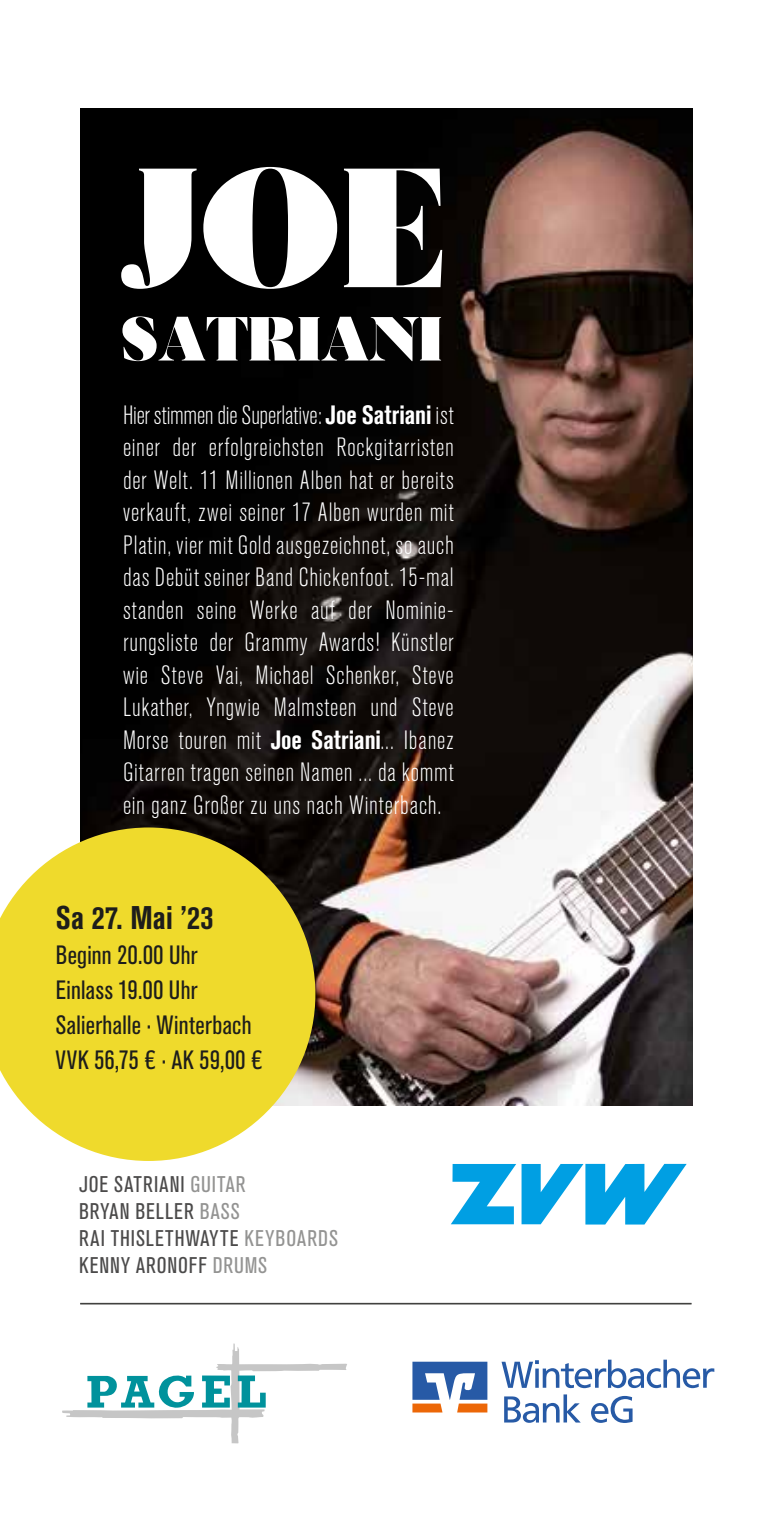
<style>
.page{position:relative;width:773px;height:1517px;background:#fff}
.page>*{position:absolute;margin:0;border:0;box-sizing:border-box;transform-origin:0 0}
.t1{font:169.25px "Acta Poster W01";color:#fff}
.t2{font:62px "Acta Poster W01";color:#fff}
.t3{font:700 condensed 32.5px "Akzidenz Grotesk BQ";letter-spacing:.01em;color:#1d1d1b}
.t4{font:300 condensed 26.25px/32.5px "Akzidenz Grotesk BQ";letter-spacing:.03em;color:#fff;text-align:justify}
.t5{font:condensed 26.25px/35px "Akzidenz Grotesk BQ";letter-spacing:.015em;color:#1d1d1b}
.t6{font:condensed 22.5px/27px "Akzidenz Grotesk BQ";letter-spacing:.045em;color:#4b4a4a}
.s1{font-weight:700}
.s2{color:#939392}
</style>
<div class="page">
<img style="left:80px;top:109px;width:612px;height:996px">
<svg style="left:0;top:827px;width:315px;height:334px;background:#e2d043"></svg>
<hr style="left:80px;top:1302px;width:611px;height:2px;background:#1d1d1b">
<svg style="left:62px;top:1343px;width:285px;height:100px"></svg>
<svg style="left:412px;top:1361px;width:75px;height:51px"></svg>
<svg style="left:501px;top:1359px;width:213px;height:29px"></svg>
<svg style="left:504px;top:1394px;width:76px;height:28px"></svg>
<svg style="left:591px;top:1396px;width:41px;height:27px"></svg>
<svg style="left:451px;top:1164px;width:235px;height:60px"></svg>
<h1 class="t1" style="left:121px;top:125px;width:326px">JOE</h1>
<h2 class="t2" style="left:121px;top:301px;width:322px">SATRIANI</h2>
<p class="t4" style="left:123px;top:399px;width:332px">Hier stimmen die Superlative: <span class="s1">Joe Satriani</span> ist einer der erfolgreichsten Rockgitarristen der Welt. 11 Millionen Alben hat er bereits verkauft, zwei seiner 17 Alben wurden mit Platin, vier mit Gold ausgezeichnet, so auch das Debüt seiner Band Chickenfoot. 15-mal standen seine Werke auf der Nominie&shy;rungsliste der Grammy Awards! Künstler wie Steve Vai, Michael Schenker, Steve Lukather, Yngwie Malmsteen und Steve Morse touren mit <span class="s1">Joe Satriani</span>... Ibanez Gitarren tragen seinen Namen ... da kommt ein ganz Großer zu uns nach Winterbach.</p>
<p class="t3" style="left:56px;top:899px;width:159px">Sa 27. Mai ’23</p>
<p class="t5" style="left:56px;top:938px;width:208px">Beginn 20.00 Uhr<br>Einlass 19.00 Uhr<br>Salierhalle · Winterbach<br>VVK 56,75 € · AK 59,00 €</p>
<p class="t6" style="left:79px;top:1171px;width:260px">JOE SATRIANI <span class="s2">GUITAR<br></span>BRYAN BELLER <span class="s2">BASS<br></span>RAI THISLETHWAYTE <span class="s2">KEYBOARDS<br></span>KENNY ARONOFF <span class="s2">DRUMS</span></p>
</div>
